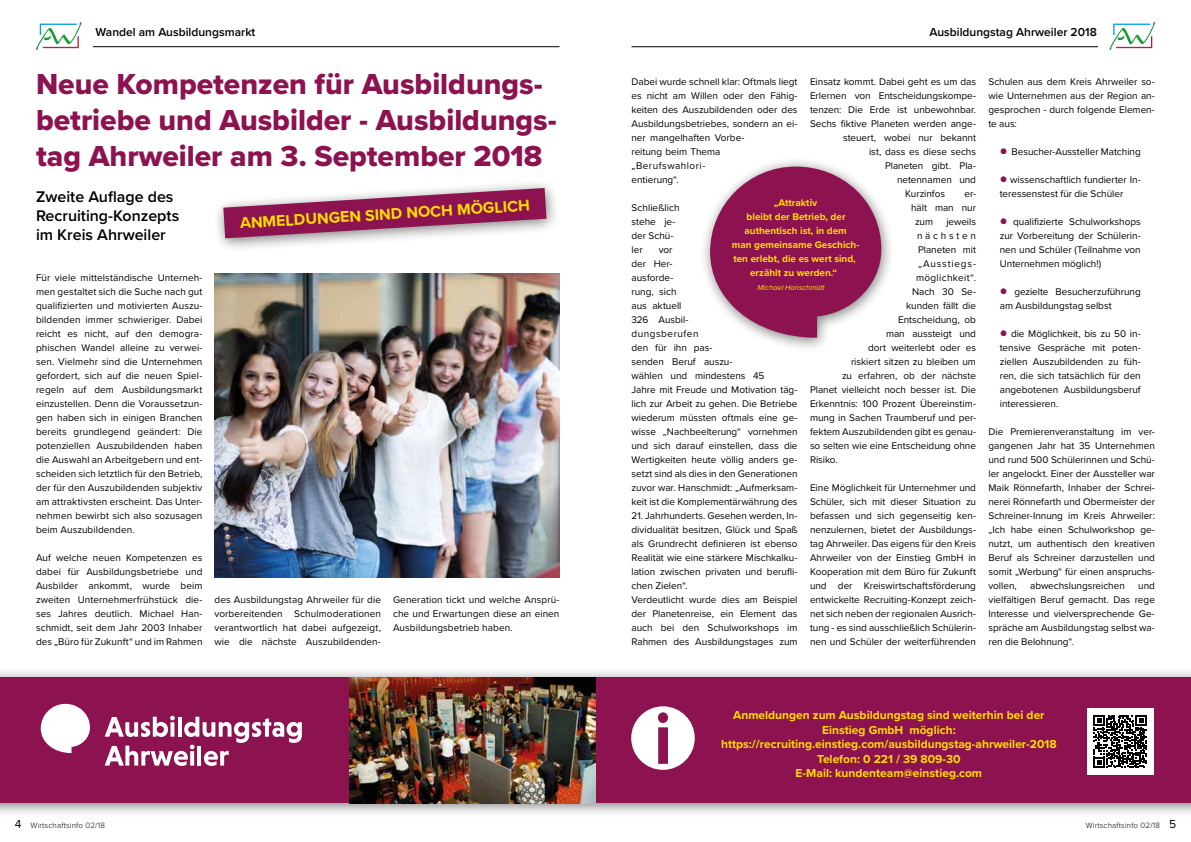
<style>
.page{position:relative;width:1191px;height:842px;background:#fff}
.page>*{position:absolute;margin:0;border:0;box-sizing:border-box;transform-origin:0 0}
.t1{font:30px/36px "Proxima Nova Extrabld";color:#8d1350}
.t2{font:600 16px/19.2px "Proxima Nova";color:#000}
.t3{font:700 16px "Proxima Nova";color:#fd0}
.t4{font:700 12px/14.4px "Proxima Nova";color:#fd0;text-align:center}
.t5{font:600 12px "Proxima Nova";color:#000}
.t6{font:10px/14px "Proxima Nova";letter-spacing:-.005em;color:#000;text-align:justify}
.t7{font:700 10px/14px "Proxima Nova";color:#fd0;text-align:center}
.t8{font:10px "Proxima Nova";letter-spacing:.035em;color:#000}
.t9{font:10px "Proxima Nova";letter-spacing:.08em;color:#000}
.t10{font:10px "Proxima Nova";letter-spacing:.27em;color:#000}
.t11{font:300 8px "Proxima Nova";letter-spacing:.02em;color:#000}
.t12{font:italic 7.5px "Proxima Nova";color:#fd0}
.s1{font-family:"Myriad Pro";font-stretch:condensed;font-size:30px;color:#8d1350}
.s2{font-weight:400;font-size:12px}
</style>
<div class="page">
<div style="left:0;top:667px;width:1191px;height:151px;background:#000;opacity:.5"></div>
<div style="left:0;top:677px;width:1191px;height:126px;background:#8d1350"></div>
<svg style="left:1109px;top:21px;width:46px;height:30px"></svg>
<svg style="left:36px;top:21px;width:46px;height:30px"></svg>
<hr style="left:93px;top:46px;width:466px;height:1px;background:#000">
<hr style="left:631px;top:46px;width:467px;height:1px;background:#000">
<svg style="left:105px;top:716px;width:197px;height:50px"></svg>
<svg style="left:41px;top:704px;width:49px;height:49px"></svg>
<div style="left:699px;top:157px;width:196px;height:195px;background:#000;opacity:.5"></div>
<svg style="left:710px;top:167px;width:171px;height:171px"></svg>
<svg style="left:631px;top:706px;width:63px;height:64px"></svg>
<div style="left:1087px;top:708px;width:66px;height:66px;background:#fff"></div>
<svg style="left:1093px;top:715px;width:53px;height:53px"></svg>
<img style="left:350px;top:677px;width:245px;height:126px">
<img style="left:214px;top:273px;width:345px;height:305px">
<div style="left:213px;top:178px;width:347px;height:75px;background:#000;opacity:.5"></div>
<svg style="left:223px;top:188px;width:323px;height:50px"></svg>
<p class="t5" style="left:96px;top:23px;width:161px">Wandel am Ausbildungsmarkt</p>
<p class="t5" style="left:929px;top:23px;width:169px">Ausbildungstag Ahrweiler 2018</p>
<h1 class="t1" style="left:36px;top:66px;width:522px">Neue Kompetenzen für Ausbildungs&shy;betriebe und Ausbilder - Ausbildungs&shy;tag Ahrweiler am 3. September 2018</h1>
<h2 class="t2" style="left:36px;top:186px;width:145px">Zweite Auflage des<br>Recruiting-Konzepts im Kreis Ahrweiler</h2>
<h2 class="t3" style="left:239px;top:212px;width:292px;rotate:-4deg">ANMELDUNGEN SIND NOCH MÖGLICH</h2>
<p class="t6" style="left:36px;top:270px;width:168px">Für viele mittelständische Unterneh&shy;men gestaltet sich die Suche nach gut qualifizierten und motivierten Auszu&shy;bildenden immer schwieriger. Dabei reicht es nicht, auf den demogra&shy;phischen Wandel alleine zu verwei&shy;sen. Vielmehr sind die Unternehmen gefordert, sich auf die neuen Spiel&shy;regeln auf dem Ausbildungsmarkt einzustellen. Denn die Voraussetzun&shy;gen haben sich in einigen Branchen bereits grundlegend geändert: Die potenziellen Auszubildenden haben die Auswahl an Arbeitgebern und ent&shy;scheiden sich letztlich für den Betrieb, der für den Auszubildenden subjektiv am attraktivsten erscheint. Das Unter&shy;nehmen bewirbt sich also sozusagen beim Auszubildenden.</p>
<p class="t6" style="left:36px;top:550px;width:168px">Auf welche neuen Kompetenzen es dabei für Ausbildungsbetriebe und Ausbilder ankommt, wurde beim zweiten Unternehmerfrühstück die&shy;ses Jahres deutlich. Michael Han&shy;schmidt, seit dem Jahr 2003 Inhaber des „Büro für Zukunft“ und im Rahmen</p>
<p class="t6" style="left:214px;top:592px;width:168px">des Ausbildungstag Ahrweiler für die vorbereitenden Schulmoderationen verantwortlich hat dabei aufgezeigt, wie die nächste Auszubildenden-</p>
<p class="t6" style="left:393px;top:592px;width:168px">Generation tickt und welche Ansprü&shy;che und Erwartungen diese an einen Ausbildungsbetrieb haben.</p>
<p class="t6" style="left:631px;top:74px;width:168px;text-align:left">Dabei wurde schnell klar: Oftmals liegt es nicht am Willen oder den Fähig&shy;keiten des Auszubildenden oder des<br>Ausbildungsbetriebes, sondern an ei&shy;ner mangelhaften Vorbe-<br>reitung beim Thema<br>„Berufswahlori-<br>entierung“.</p>
<p class="t6" style="left:631px;top:200px;width:49px;text-align:left">Schließlich stehe je&shy;der Schü&shy;ler</p>
<p class="t6" style="left:810px;top:74px;width:168px">Einsatz kommt. Dabei geht es um das</p>
<p class="t6" style="left:810px;top:88px;width:167px">Erlernen von Entscheidungskompe-</p>
<p class="t6" style="left:810px;top:102px;width:168px">tenzen: Die Erde ist unbewohnbar.</p>
<p class="t6" style="left:810px;top:116px;width:167px">Sechs fiktive Planeten werden ange-</p>
<p class="t6" style="left:843px;top:130px;width:135px">steuert, wobei nur bekannt</p>
<p class="t6" style="left:869px;top:144px;width:108px">ist, dass es diese sechs</p>
<p class="t6" style="left:885px;top:158px;width:92px">Planeten gibt. Pla-</p>
<p class="t6" style="left:897px;top:172px;width:80px">netennamen und</p>
<p class="t6" style="left:905px;top:186px;width:41px">Kurzinfos</p>
<p class="t6" style="left:964px;top:186px;width:13px">er-</p>
<p class="t6" style="left:911px;top:200px;width:66px">hält man nur</p>
<p class="t6" style="left:915px;top:214px;width:20px">zum</p>
<p class="t6" style="left:946px;top:214px;width:31px">jeweils</p>
<p class="t10" style="left:917px;top:228px;width:60px">nächsten</p>
<p class="t6" style="left:918px;top:242px;width:59px">Planeten mit</p>
<p class="t9" style="left:918px;top:256px;width:59px">„Ausstiegs-</p>
<p class="t8" style="left:916px;top:270px;width:62px">möglichkeit“.</p>
<p class="t6" style="left:912px;top:284px;width:65px">Nach 30 Se-</p>
<p class="t6" style="left:906px;top:298px;width:71px">kunden fällt die</p>
<p class="t6" style="left:898px;top:312px;width:80px">Entscheidung, ob</p>
<p class="t6" style="left:886px;top:326px;width:92px">man aussteigt und</p>
<p class="t6" style="left:868px;top:340px;width:110px">dort weiterlebt oder es</p>
<p class="t6" style="left:851px;top:354px;width:127px">riskiert sitzen zu bleiben um</p>
<p class="t6" style="left:842px;top:368px;width:136px">zu erfahren, ob der nächste</p>
<p class="t6" style="left:810px;top:382px;width:167px">Planet vielleicht noch besser ist. Die</p>
<p class="t6" style="left:810px;top:396px;width:167px">Erkenntnis: 100 Prozent Übereinstim-</p>
<p class="t6" style="left:810px;top:410px;width:167px">mung in Sachen Traumberuf und per-</p>
<p class="t6" style="left:810px;top:424px;width:167px">fektem Auszubildenden gibt es genau-</p>
<p class="t6" style="left:810px;top:438px;width:167px">so selten wie eine Entscheidung ohne</p>
<p class="t6" style="left:810px;top:452px;width:29px">Risiko.</p>
<p class="t6" style="left:810px;top:480px;width:168px">Eine Möglichkeit für Unternehmer und Schüler, sich mit dieser Situation zu befassen und sich gegenseitig ken&shy;nenzulernen, bietet der Ausbildungs&shy;tag Ahrweiler. Das eigens für den Kreis Ahrweiler von der Einstieg GmbH in Kooperation mit dem Büro für Zukunft und der Kreiswirtschaftsförderung entwickelte Recruiting-Konzept zeich&shy;net sich neben der regionalen Ausrich&shy;tung - es sind ausschließlich Schülerin&shy;nen und Schüler der weiterführenden</p>
<p class="t7" style="left:732px;top:196px;width:129px">„Attraktiv<br>bleibt der Betrieb, der authentisch ist, in dem<br>man gemeinsame Geschich&shy;ten erlebt, die es wert sind, erzählt zu werden.“</p>
<p class="t12" style="left:757px;top:282px;width:69px">Michael Hanschmidt</p>
<p class="t6" style="left:631px;top:242px;width:168px;text-align:left;text-indent:27px">vor<br>der Her-<br>ausforde-<br>rung, sich<br>aus aktuell<br>326 Ausbil-<br>dungsberufen<br>den für ihn pas-<br>senden Beruf auszu-<br>wählen und mindestens 45<br>Jahre mit Freude und Motivation täg&shy;lich zur Arbeit zu gehen. Die Betriebe wiederum müssten oftmals eine ge&shy;wisse „Nachbeelterung“ vornehmen und sich darauf einstellen, dass die<br>Wertigkeiten heute völlig anders ge&shy;setzt sind als dies in den Generationen zuvor war. Hanschmidt: „Aufmerksam&shy;keit ist die Komplementärwährung des</p>
<p class="t6" style="left:631px;top:508px;width:168px;text-align:left">21. Jahrhunderts. Gesehen werden, In&shy;dividualität besitzen, Glück und Spaß als Grundrecht definieren ist ebenso Realität wie eine stärkere Mischkalku&shy;lation zwischen privaten und berufli&shy;chen Zielen“.<br>Verdeutlicht wurde dies am Beispiel der Planetenreise, ein Element das auch bei den Schulworkshops im Rahmen des Ausbildungstages zum</p>
<p class="t6" style="left:988px;top:74px;width:168px">Schulen aus dem Kreis Ahrweiler so&shy;wie Unternehmen aus der Region an&shy;gesprochen - durch folgende Elemen&shy;te aus:</p>
<p class="t6" style="left:999px;top:144px;width:142px"><span class="s1">•</span> Besucher-Aussteller Matching</p>
<p class="t6" style="left:999px;top:172px;width:142px"><span class="s1">•</span> wissenschaftlich fundierter In&shy;teressenstest für die Schüler</p>
<p class="t6" style="left:999px;top:214px;width:142px"><span class="s1">•</span> qualifizierte Schulworkshops zur Vorbereitung der Schülerin&shy;nen und Schüler (Teilnahme von Unternehmen möglich!)</p>
<p class="t6" style="left:999px;top:284px;width:142px"><span class="s1">•</span> gezielte Besucherzuführung am Ausbildungstag selbst</p>
<p class="t6" style="left:999px;top:326px;width:142px"><span class="s1">•</span> die Möglichkeit, bis zu 50 in&shy;tensive Gespräche mit poten&shy;ziellen Auszubildenden zu füh&shy;ren, die sich tatsächlich für den angebotenen Ausbildungsberuf interessieren.</p>
<p class="t6" style="left:988px;top:424px;width:168px">Die Premierenveranstaltung im ver&shy;gangenen Jahr hat 35 Unternehmen und rund 500 Schülerinnen und Schü&shy;ler angelockt. Einer der Aussteller war Maik Rönnefarth, Inhaber der Schrei&shy;nerei Rönnefarth und Obermeister der Schreiner-Innung im Kreis Ahrweiler: „Ich habe einen Schulworkshop ge&shy;nutzt, um authentisch den kreativen Beruf als Schreiner darzustellen und somit „Werbung“ für einen anspruchs&shy;vollen,</p>
<p class="t6" style="left:988px;top:578px;width:168px;text-indent:150px">und vielfältigen Beruf gemacht. Das rege Interesse und vielversprechende Ge&shy;spräche am Ausbildungstag selbst wa&shy;ren die Belohnung“.</p>
<p class="t6" style="left:1030px;top:578px;width:96px">abwechslungsreichen</p>
<p class="t4" style="left:721px;top:708px;width:337px">Anmeldungen zum Ausbildungstag sind weiterhin bei der Einstieg GmbH möglich: https://recruiting.einstieg.com/ausbildungstag-ahrweiler-2018<br>Telefon: 0 221 / 39 809-30<br>E-Mail: kundenteam@einstieg.com</p>
<p class="t11" style="left:15px;top:819px;width:92px"><span class="s2">4</span> Wirtschaftsinfo 02/18</p>
<p class="t11" style="left:1085px;top:819px;width:92px">Wirtschaftsinfo 02/18 <span class="s2">5</span></p>
</div>
